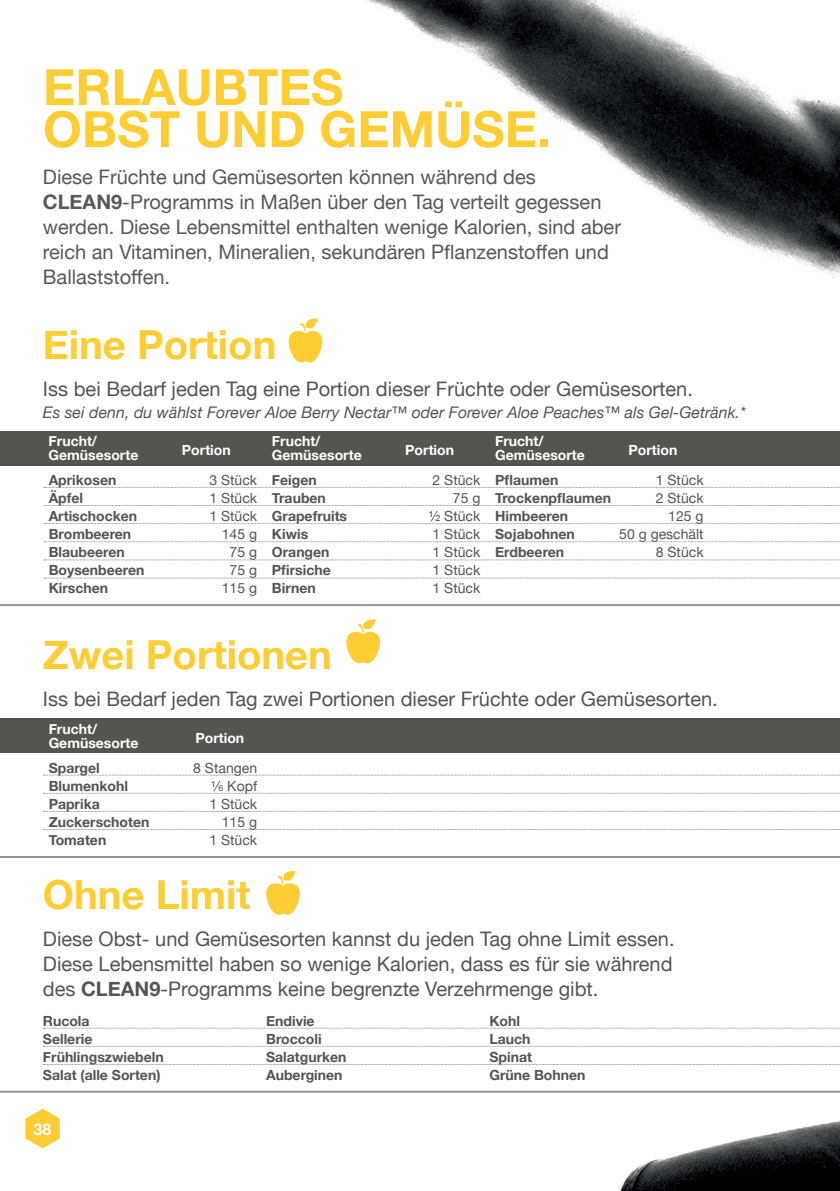
<style>
.page{position:relative;width:840px;height:1191px;background:#fff}
.page>*{position:absolute;margin:0;border:0;box-sizing:border-box;transform-origin:0 0}
.t1{font:700 50px/42px "Helvetica Neue";color:#fecd33}
.t2{font:700 40px "Helvetica Neue";color:#fecd33}
.t3{font:20px/25px "Helvetica Neue";color:#52564f;text-align:justify}
.t4{font:20px/25px "Helvetica Neue";color:#57585a}
.t5{font:italic 16px "Helvetica Neue";color:#52564f}
.t6{font:700 16px "Helvetica Neue";color:#fff}
.t7{font:700 14px/18px "Helvetica Neue";color:#52564f}
.t8{font:14px "Helvetica Neue";color:#52564f}
.t9{font:700 14px/14px "Helvetica Neue";color:#fff}
.s1{font-weight:700}
.s2{font-size:8.6px}
</style>
<div class="page">
<div style="left:0;top:431px;width:839px;height:34px;background:#52564f"></div>
<div style="left:0;top:718px;width:839px;height:35px;background:#52564f"></div>
<hr style="left:0;top:856px;width:839px;height:2px;background:#939598">
<hr style="left:0;top:1090px;width:839px;height:2px;background:#939598">
<hr style="left:0;top:604px;width:839px;height:2px;background:#939598">
<svg style="left:44px;top:487px;width:796px;height:1px"></svg>
<svg style="left:44px;top:774px;width:796px;height:1px"></svg>
<svg style="left:43px;top:1027px;width:797px;height:1px"></svg>
<svg style="left:44px;top:505px;width:796px;height:1px"></svg>
<svg style="left:44px;top:793px;width:796px;height:1px"></svg>
<svg style="left:43px;top:1046px;width:797px;height:1px"></svg>
<svg style="left:44px;top:523px;width:796px;height:1px"></svg>
<svg style="left:44px;top:811px;width:796px;height:1px"></svg>
<svg style="left:43px;top:1064px;width:797px;height:1px"></svg>
<svg style="left:44px;top:541px;width:796px;height:1px"></svg>
<svg style="left:44px;top:829px;width:796px;height:1px"></svg>
<svg style="left:44px;top:559px;width:796px;height:1px"></svg>
<svg style="left:44px;top:578px;width:796px;height:1px"></svg>
<img style="left:220px;top:0;width:619px;height:1191px">
<svg style="left:283px;top:318px;width:44px;height:48px"></svg>
<svg style="left:341px;top:619px;width:43px;height:48px"></svg>
<svg style="left:261px;top:870px;width:43px;height:48px"></svg>
<svg style="left:25px;top:1108px;width:35px;height:40px"></svg>
<h1 class="t1" style="left:43px;top:67px;width:509px">ERLAUBTES<br>OBST UND GEMÜSE.</h1>
<p class="t4" style="left:43px;top:165px;width:579px">Diese Früchte und Gemüsesorten können während des <span class="s1">CLEAN9</span>-Programms in Maßen über den Tag verteilt gegessen werden. Diese Lebensmittel enthalten wenige Kalorien, sind aber reich an Vitaminen, Mineralien, sekundären Pflanzenstoffen und Ballaststoffen.</p>
<h2 class="t2" style="left:43px;top:313px;width:235px">Eine Portion</h2>
<h3 class="t3" style="left:43px;top:377px;width:647px">Iss bei Bedarf jeden Tag eine Portion dieser Früchte oder Gemüsesorten.</h3>
<p class="t5" style="left:43px;top:400px;width:703px">Es sei denn, du wählst Forever Aloe Berry Nectar™ oder Forever Aloe Peaches™ als Gel-Getränk.*</p>
<p class="t9" style="left:49px;top:434px;width:91px">Frucht/<br>Gemüsesorte</p>
<p class="t9" style="left:182px;top:443px;width:50px">Portion</p>
<p class="t7" style="left:49px;top:471px;width:69px">Aprikosen</p>
<p class="t8" style="left:209px;top:470px;width:49px">3 Stück</p>
<p class="t7" style="left:49px;top:489px;width:36px">Äpfel</p>
<p class="t8" style="left:209px;top:488px;width:49px">1 Stück</p>
<p class="t7" style="left:49px;top:507px;width:90px">Artischocken</p>
<p class="t8" style="left:209px;top:506px;width:49px">1 Stück</p>
<p class="t7" style="left:49px;top:525px;width:84px">Brombeeren</p>
<p class="t8" style="left:222px;top:524px;width:37px">145 g</p>
<p class="t7" style="left:49px;top:543px;width:77px">Blaubeeren</p>
<p class="t8" style="left:229px;top:542px;width:29px">75 g</p>
<p class="t7" style="left:49px;top:561px;width:97px">Boysenbeeren</p>
<p class="t8" style="left:229px;top:560px;width:29px">75 g</p>
<p class="t7" style="left:49px;top:579px;width:61px">Kirschen</p>
<p class="t8" style="left:222px;top:578px;width:37px">115 g</p>
<p class="t9" style="left:272px;top:434px;width:91px">Frucht/<br>Gemüsesorte</p>
<p class="t9" style="left:405px;top:443px;width:50px">Portion</p>
<p class="t9" style="left:495px;top:434px;width:91px">Frucht/<br>Gemüsesorte</p>
<p class="t9" style="left:628px;top:443px;width:50px">Portion</p>
<p class="t7" style="left:272px;top:471px;width:46px">Feigen</p>
<p class="t8" style="left:432px;top:470px;width:49px">2 Stück</p>
<p class="t7" style="left:272px;top:489px;width:55px">Trauben</p>
<p class="t8" style="left:452px;top:488px;width:29px">75 g</p>
<p class="t7" style="left:272px;top:507px;width:77px">Grapefruits</p>
<p class="t8" style="left:428px;top:506px;width:53px">½ Stück</p>
<p class="t7" style="left:272px;top:525px;width:38px">Kiwis</p>
<p class="t8" style="left:432px;top:524px;width:49px">1 Stück</p>
<p class="t7" style="left:272px;top:543px;width:59px">Orangen</p>
<p class="t8" style="left:432px;top:542px;width:49px">1 Stück</p>
<p class="t7" style="left:272px;top:561px;width:60px">Pfirsiche</p>
<p class="t8" style="left:432px;top:560px;width:49px">1 Stück</p>
<p class="t7" style="left:272px;top:579px;width:45px">Birnen</p>
<p class="t8" style="left:432px;top:578px;width:49px">1 Stück</p>
<p class="t7" style="left:495px;top:471px;width:65px">Pflaumen</p>
<p class="t8" style="left:655px;top:470px;width:49px">1 Stück</p>
<p class="t7" style="left:495px;top:489px;width:117px">Trockenpflaumen</p>
<p class="t8" style="left:655px;top:488px;width:49px">2 Stück</p>
<p class="t7" style="left:495px;top:507px;width:74px">Himbeeren</p>
<p class="t8" style="left:668px;top:506px;width:37px">125 g</p>
<p class="t7" style="left:495px;top:525px;width:81px">Sojabohnen</p>
<p class="t8" style="left:619px;top:524px;width:86px">50 g geschält</p>
<p class="t7" style="left:495px;top:543px;width:70px">Erdbeeren</p>
<p class="t8" style="left:655px;top:542px;width:49px">8 Stück</p>
<h2 class="t2" style="left:43px;top:623px;width:290px">Zwei Portionen</h2>
<h3 class="t3" style="left:43px;top:687px;width:672px">Iss bei Bedarf jeden Tag zwei Portionen dieser Früchte oder Gemüsesorten.</h3>
<p class="t9" style="left:49px;top:722px;width:91px">Frucht/<br>Gemüsesorte</p>
<p class="t9" style="left:195px;top:731px;width:50px">Portion</p>
<p class="t7" style="left:49px;top:759px;width:52px">Spargel</p>
<p class="t8" style="left:193px;top:757px;width:65px">8 Stangen</p>
<p class="t7" style="left:49px;top:777px;width:81px">Blumenkohl</p>
<p class="t8" style="left:211px;top:775px;width:48px">¹⁄ <span class="s2">6</span> Kopf</p>
<p class="t7" style="left:49px;top:795px;width:53px">Paprika</p>
<p class="t8" style="left:209px;top:793px;width:49px">1 Stück</p>
<p class="t7" style="left:49px;top:813px;width:102px">Zuckerschoten</p>
<p class="t8" style="left:222px;top:811px;width:37px">115 g</p>
<p class="t7" style="left:49px;top:831px;width:59px">Tomaten</p>
<p class="t8" style="left:209px;top:829px;width:49px">1 Stück</p>
<h2 class="t2" style="left:43px;top:864px;width:209px">Ohne Limit</h2>
<h3 class="t3" style="left:43px;top:927px;width:630px">Diese Obst- und Gemüsesorten kannst du jeden Tag ohne Limit essen.<br>Diese Lebensmittel haben so wenige Kalorien, dass es für sie während des <span class="s1">CLEAN9</span>-Programms keine begrenzte Verzehrmenge gibt.</h3>
<p class="t7" style="left:43px;top:1012px;width:122px">Rucola<br>Sellerie<br>Frühlingszwiebeln<br>Salat (alle Sorten)</p>
<p class="t7" style="left:266px;top:1012px;width:82px">Endivie<br>Broccoli<br>Salatgurken<br>Auberginen</p>
<p class="t7" style="left:489px;top:1012px;width:97px">Kohl<br>Lauch<br>Spinat<br>Grüne Bohnen</p>
<p class="t6" style="left:34px;top:1116px;width:19px">38</p>
</div>
